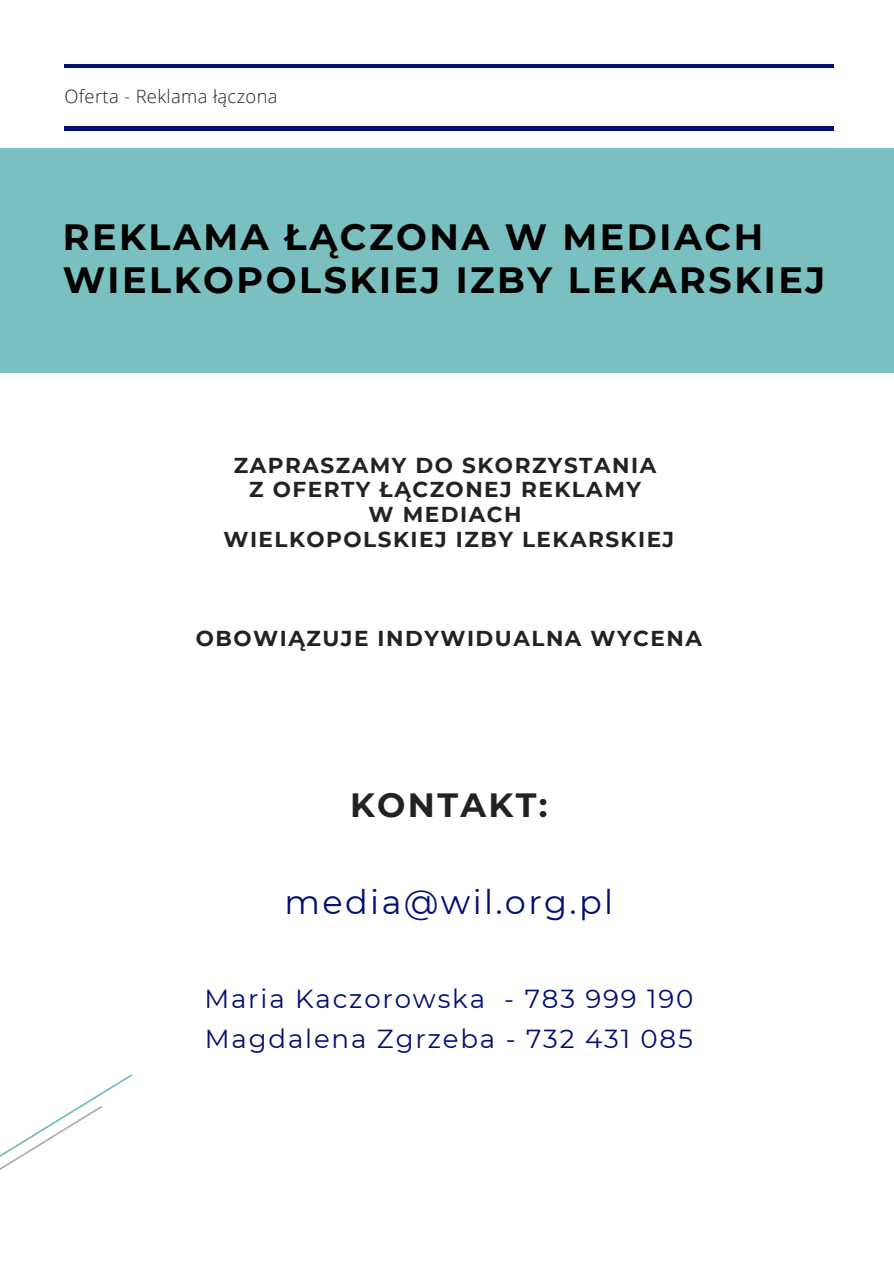
<style>
.page{position:relative;width:894px;height:1264px;background:#fff}
.page>*{position:absolute;margin:0;border:0;box-sizing:border-box;transform-origin:0 0}
.t1{font:700 36.45px/42.8px "Montserrat";letter-spacing:.07em;color:#000}
.t2{font:33.6px "Montserrat";letter-spacing:.07em;color:#011074}
.t3{font:700 33.6px "Montserrat";letter-spacing:.07em;color:#222}
.t4{font:26.1px/39.3px "Montserrat";letter-spacing:.07em;color:#011074}
.t5{font:700 21.6px/24.8px "Montserrat";letter-spacing:.07em;color:#222;text-align:center}
.t6{font:300 18.3px "Open Sans";letter-spacing:.02em;color:#222}
</style>
<div class="page">
<hr style="left:64px;top:64px;width:769px;height:4px;background:#011074">
<hr style="left:64px;top:127px;width:769px;height:3px;background:#011074">
<div style="left:0;top:148px;width:893px;height:224px;background:#7ac0c0"></div>
<svg style="left:0;top:1074px;width:132px;height:96px"></svg>
<p class="t6" style="left:64px;top:84px;width:215px">Oferta - Reklama łączona</p>
<p class="t1" style="left:63px;top:216px;width:763px">REKLAMA ŁĄCZONA W MEDIACH<br>WIELKOPOLSKIEJ IZBY LEKARSKIEJ</p>
<p class="t5" style="left:223px;top:452px;width:452px">ZAPRASZAMY DO SKORZYSTANIA<br>Z OFERTY ŁĄCZONEJ REKLAMY<br>W MEDIACH<br>WIELKOPOLSKIEJ IZBY LEKARSKIEJ</p>
<h1 class="t5" style="left:196px;top:626px;width:507px">OBOWIĄZUJE INDYWIDUALNA WYCENA</h1>
<h4 class="t3" style="left:350px;top:784px;width:199px">KONTAKT:</h4>
<h4 class="t2" style="left:284px;top:881px;width:330px">media@wil.org.pl</h4>
<h1 class="t4" style="left:204px;top:979px;width:490px">Maria Kaczorowska - 783 999 190<br>Magdalena Zgrzeba - 732 431 085</h1>
</div>
